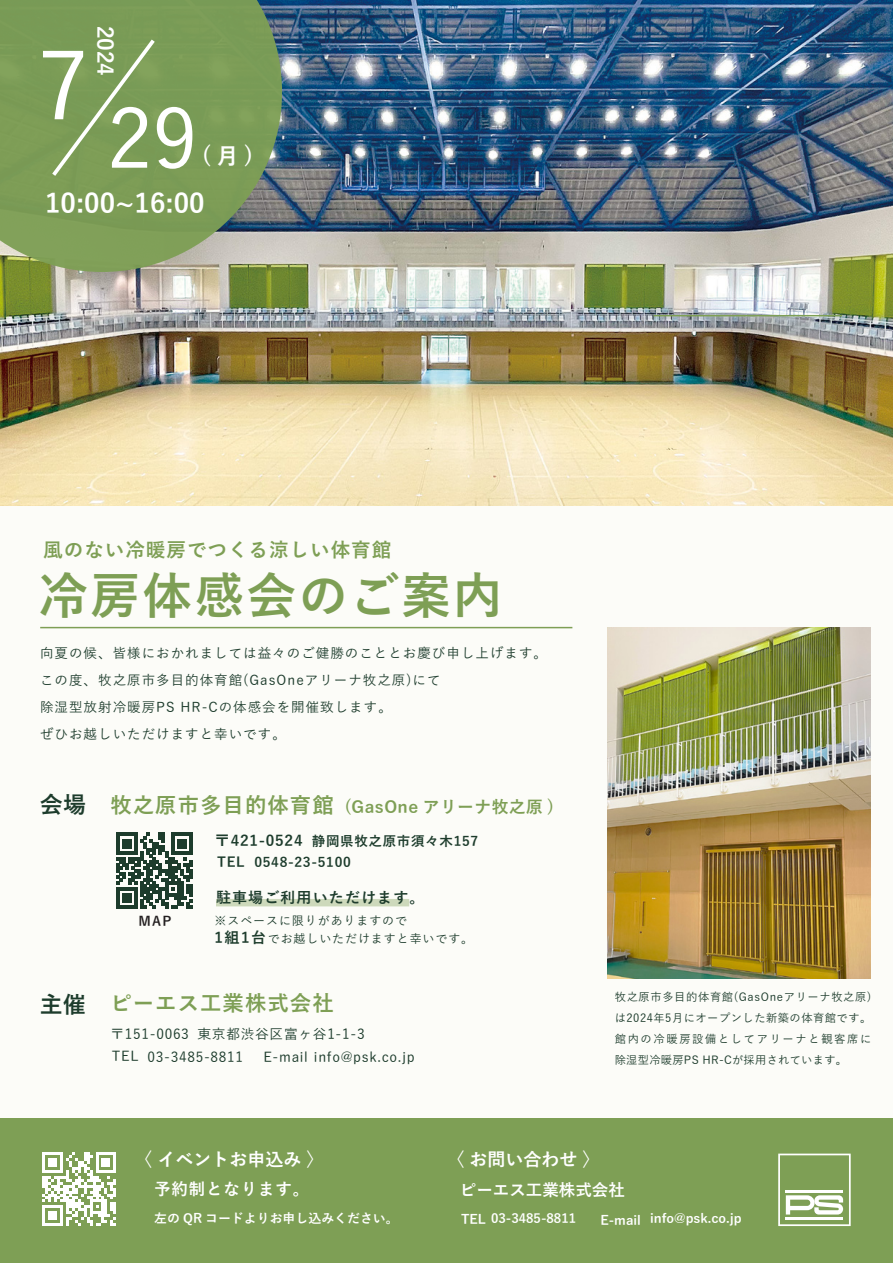
<style>
.page{position:relative;width:893px;height:1263px;background:#fff}
.page>*{position:absolute;margin:0;border:0;box-sizing:border-box;transform-origin:0 0}
.t1{font:500 94.35px "Yu Gothic";color:#fff}
.t2{font:500 82.5px "Yu Gothic";color:#fff}
.t3{font:700 49.5px "Yu Gothic";letter-spacing:.05em;color:#7e9f55}
.t4{font:700 27px "Yu Gothic";color:#fff}
.t5{font:700 22.95px "Yu Gothic";color:#1d3c2c}
.t6{font:700 22.5px "Yu Gothic";color:#fff}
.t7{font:700 22.05px "Yu Gothic";color:#fff}
.t8{font:700 21.3px "Yu Gothic";letter-spacing:.05em;color:#7e9f55}
.t9{font:700 19.5px "Yu Gothic";letter-spacing:.05em;color:#7e9f55}
.t10{font:700 18px "Yu Gothic";color:#fff}
.t11{font:700 16.8px "Yu Gothic";letter-spacing:.025em;color:#7e9f55}
.t12{font:700 16.5px "Yu Gothic";color:#fff}
.t13{font:700 16.5px "Yu Gothic";letter-spacing:.05em;color:#fff}
.t14{font:700 15px "Yu Gothic";letter-spacing:.075em;color:#1d3c2c}
.t15{font:500 13.8px/22.4px "Yu Gothic";letter-spacing:.05em;color:#1d3c2c}
.t16{font:500 13.5px/27px "Yu Gothic";letter-spacing:.075em;color:#1d3c2c}
.t17{font:700 13.5px "Yu Gothic";letter-spacing:.05em;color:#1d3c2c}
.t18{font:700 13.05px "Yu Gothic";color:#231f20}
.t19{font:700 12.9px "Yu Gothic";color:#fff}
.t20{font:500 12px/18px "Yu Gothic";letter-spacing:.075em;color:#1d3c2c}
.t21{font:500 11.25px/21px "Yu Gothic";letter-spacing:.045em;color:#1d3c2c;text-align:justify}
.s1{font-size:15px}
.s2{font-weight:700;font-size:15px}
.s3{font-size:22.95px;color:#1d3c2c}
</style>
<div class="page">
<div style="left:0;top:314px;width:893px;height:948px;background:#fcfcf8"></div>
<img style="left:0;top:0;width:893px;height:505px">
<div style="left:0;top:1118px;width:893px;height:145px;background:#7e9f55"></div>
<svg style="left:0;top:0;width:282px;height:272px;fill:#7c9c56"></svg>
<svg style="left:778px;top:1153px;width:73px;height:73px"></svg>
<hr style="left:786px;top:1217px;width:57px;height:3px;background:#fff">
<hr style="left:786px;top:1190px;width:57px;height:3px;background:#fff">
<svg style="left:48px;top:35px;width:110px;height:145px"></svg>
<hr style="left:40px;top:627px;width:532px;height:1px;background:#7e9f55">
<svg style="left:116px;top:833px;width:76px;height:76px"></svg>
<svg style="left:42px;top:1152px;width:74px;height:74px"></svg>
<hr style="left:654px;top:315px;width:188px;height:1px;background:#7e9f55">
<img style="left:607px;top:628px;width:264px;height:350px">
<div style="left:216px;top:899px;width:193px;height:7px;background:#cdd9bb"></div>
<h1 class="t1" style="left:37px;top:-1px;width:54px">7</h1>
<h3 class="t7" style="left:118px;top:26px;width:52px;rotate:90deg">2024</h3>
<h2 class="t2" style="left:107px;top:63px;width:92px">29</h2>
<h3 class="t6" style="left:202px;top:143px;width:53px">(月)</h3>
<h3 class="t4" style="left:45px;top:188px;width:161px">10:00~16:00</h3>
<h3 class="t9" style="left:43px;top:539px;width:349px">風のない冷暖房でつくる涼しい体育館</h3>
<h3 class="t3" style="left:39px;top:568px;width:465px">冷房体感会のご案内</h3>
<p class="t16" style="left:40px;top:637px;width:508px">向夏の候、皆様におかれましては益々のご健勝のこととお慶び申し上げます。この度、牧之原市多目的体育館(GasOneアリーナ牧之原)にて<br>除湿型放射冷暖房PS HR-Cの体感会を開催致します。<br>ぜひお越しいただけますと幸いです。</p>
<h3 class="t5" style="left:40px;top:791px;width:48px">会場</h3>
<h3 class="t8" style="left:110px;top:793px;width:225px">牧之原市多目的体育館</h3>
<p class="t11" style="left:344px;top:797px;width:211px">(GasOne アリーナ牧之原 )</p>
<p class="t17" style="left:215px;top:833px;width:265px"><span class="s1">〒421-0524</span> 静岡県牧之原市須々木157</p>
<p class="t17" style="left:217px;top:855px;width:135px">TEL 0548-23-5100</p>
<p class="t18" style="left:139px;top:914px;width:35px">MAP</p>
<p class="t14" style="left:216px;top:888px;width:210px">駐車場ご利用いただけます。</p>
<p class="t20" style="left:215px;top:910px;width:260px">※スペースに限りがありますので<br><span class="s2">1組1台</span>でお越しいただけますと幸いです。</p>
<h3 class="t8" style="left:40px;top:991px;width:295px"><span class="s3">主催</span> ピーエス工業株式会社</h3>
<p class="t15" style="left:110px;top:1021px;width:256px">〒151-0063 東京都渋谷区富ヶ谷1-1-3<br>TEL 03-3485-8811</p>
<p class="t15" style="left:263px;top:1044px;width:153px">E-mail info@psk.co.jp</p>
<p class="t21" style="left:615px;top:985px;width:258px">牧之原市多目的体育館(GasOneアリーナ牧之原)は2024年5月にオープンした新築の体育館です。館内の冷暖房設備としてアリーナと観客席に除湿型冷暖房PS HR-Cが採用されています。</p>
<h3 class="t10" style="left:134px;top:1149px;width:192px">〈 イベントお申込み 〉</h3>
<h3 class="t10" style="left:446px;top:1149px;width:156px">〈 お問い合わせ 〉</h3>
<p class="t13" style="left:154px;top:1180px;width:157px">予約制となります。</p>
<p class="t12" style="left:460px;top:1180px;width:166px">ピーエス工業株式会社</p>
<p class="t19" style="left:154px;top:1211px;width:246px">左の QR コードよりお申し込みください。</p>
<p class="t19" style="left:461px;top:1211px;width:117px">TEL 03-3485-8811</p>
<p class="t19" style="left:600px;top:1211px;width:143px">E-mail info@psk.co.jp</p>
</div>
